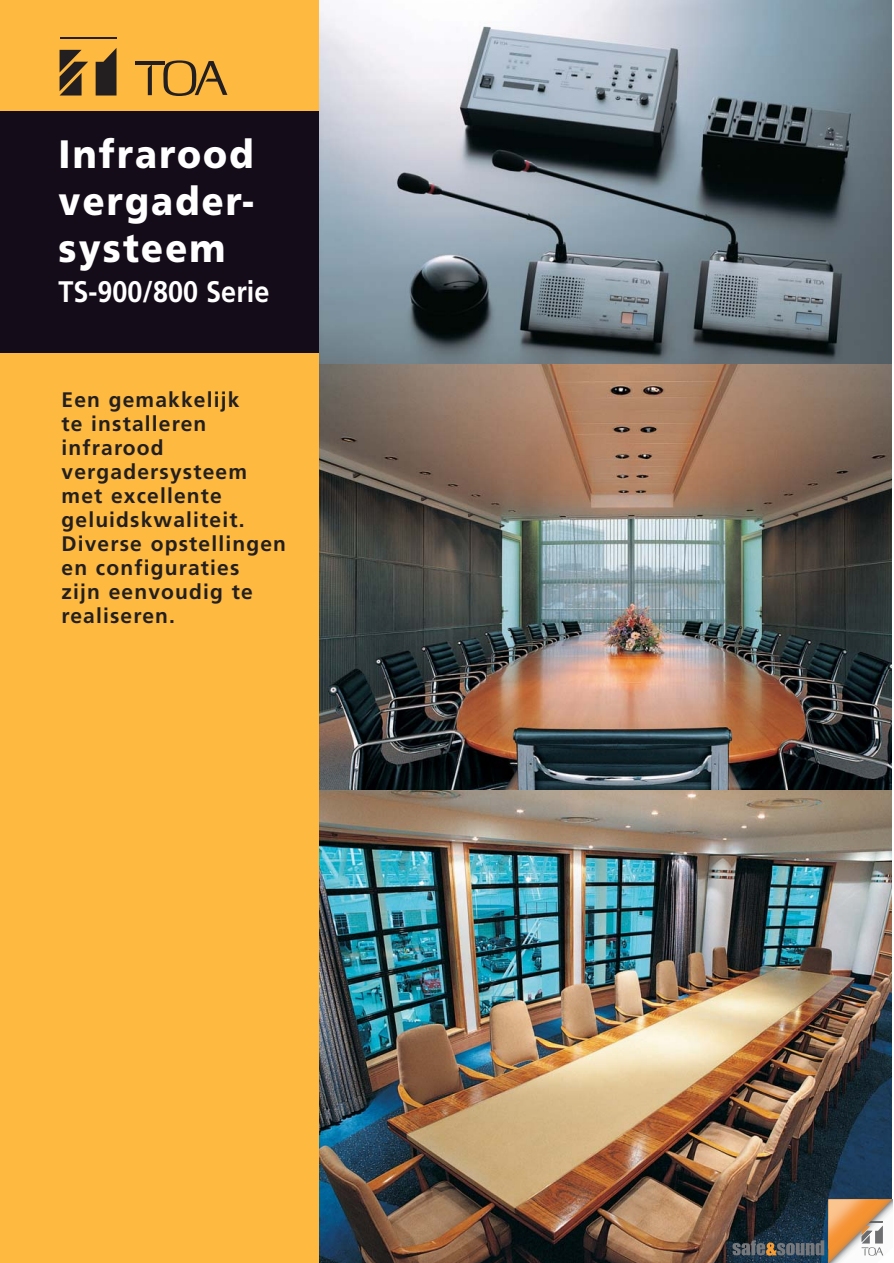
<style>
.page{position:relative;width:894px;height:1263px;background:#fff}
.page>*{position:absolute;margin:0;border:0;box-sizing:border-box;transform-origin:0 0}
.t1{font:900 39.6px/47.4px "Frutiger";letter-spacing:.06em;color:#fff;text-align:justify;scale:.91 1}
.t2{font:700 29.7px "Frutiger";color:#fff;scale:.91 1}
.t3{font:700 21px/24px "Frutiger";letter-spacing:.055em;color:#231f20}
</style>
<div class="page">
<div style="left:0;top:107px;width:321px;height:262px;background:#140c19"></div>
<div style="left:0;top:0;width:321px;height:111px;background:#fdb940"></div>
<hr style="left:60px;top:37px;width:57px;height:2px;background:#231f20">
<svg style="left:60px;top:50px;width:28px;height:46px"></svg>
<svg style="left:96px;top:48px;width:21px;height:48px"></svg>
<hr style="left:135px;top:61px;width:29px;height:3px;background:#231f20">
<svg style="left:148px;top:64px;width:4px;height:31px"></svg>
<svg style="left:163px;top:60px;width:64px;height:36px"></svg>
<div style="left:0;top:353px;width:321px;height:910px;background:#fdb940"></div>
<img style="left:319px;top:0;width:573px;height:365px">
<img style="left:319px;top:365px;width:573px;height:425px">
<img style="left:319px;top:790px;width:573px;height:473px">
<svg style="left:733px;top:1199px;width:159px;height:64px;background:#4f585e"></svg>
<img style="left:828px;top:1199px;width:50px;height:50px">
<h1 class="t1" style="left:58px;top:133px;width:216px">Infrarood vergader&shy;systeem</h1>
<h2 class="t2" style="left:58px;top:280px;width:233px">TS-900/800 Serie</h2>
<p class="t3" style="left:62px;top:390px;width:226px">Een gemakkelijk<br>te installeren infrarood vergadersysteem met excellente geluidskwaliteit.<br>Diverse opstellingen en configuraties<br>zijn eenvoudig te realiseren.</p>
</div>
